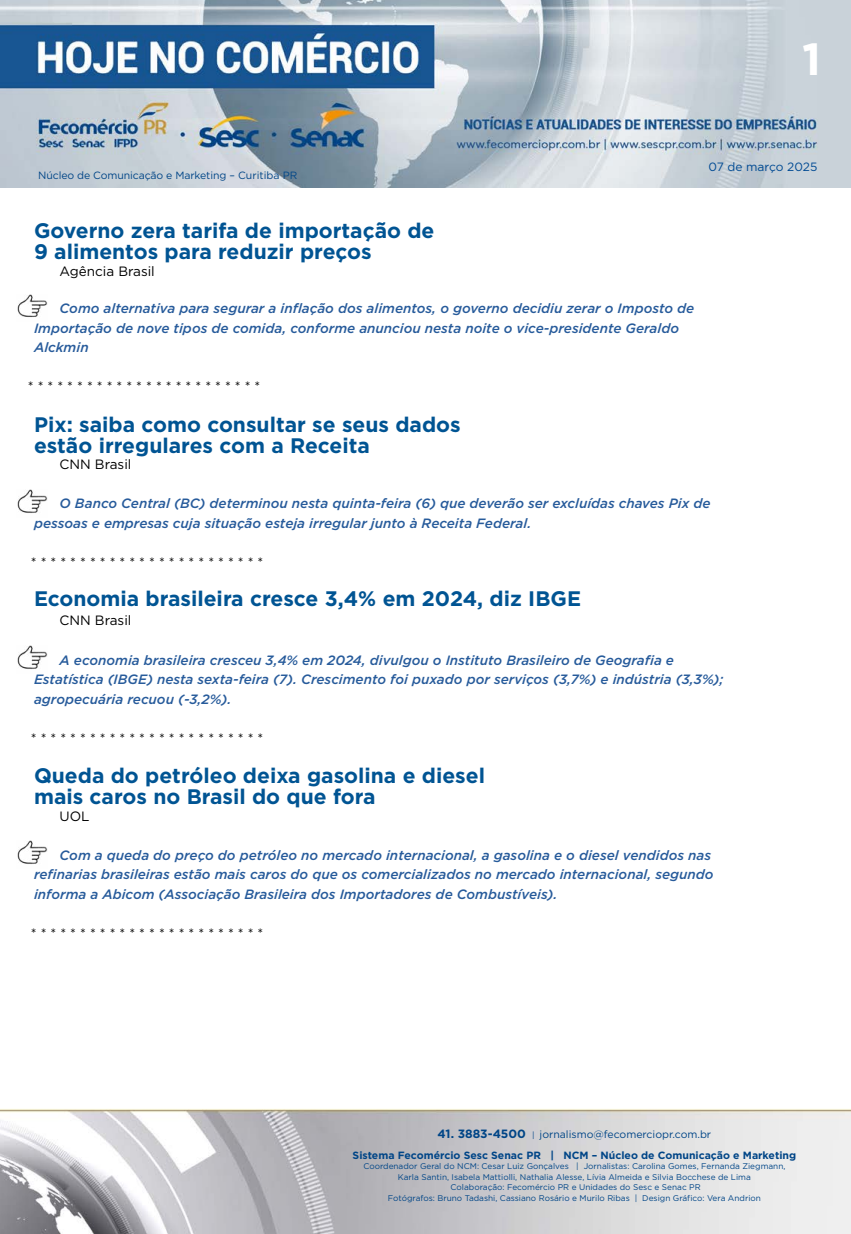
<style>
.page{position:relative;width:851px;height:1234px;background:#fff}
.page>*{position:absolute;margin:0;border:0;box-sizing:border-box;transform-origin:0 0}
.t1{font:700 45px "Gotham";color:#fff}
.t2{font:700 21px/21px "Gotham";color:#005493}
.t3{font:italic 500 13.5px/19.5px "Gotham";color:#275b9b}
.t4{font:13.5px "Gotham";color:#000}
.t5{font:12px "Gotham";color:#004a93}
.t6{font:700 10.5px/21px "Gotham";color:#004587;text-align:center}
.t7{font:10.5px "Gotham";letter-spacing:-.01em;color:#004587}
.t8{font:8.25px/10.5px "Gotham";color:#004587;text-align:center}
.s1{font-size:12px}
.s2{font-weight:400;font-size:8.25px}
.s3{font-weight:400}
</style>
<div class="page">
<img style="left:0;top:0;width:850px;height:188px">
<img style="left:0;top:1109px;width:850px;height:124px">
<img style="left:17px;top:489px;width:30px;height:24px">
<img style="left:17px;top:294px;width:30px;height:23px">
<img style="left:17px;top:645px;width:30px;height:24px">
<img style="left:17px;top:840px;width:30px;height:24px">
<h1 class="t1" style="left:802px;top:29px;width:20px">1</h1>
<p class="t7" style="left:38px;top:168px;width:260px">Núcleo de Comunicação e Marketing – Curitiba PR</p>
<p class="t5" style="left:708px;top:159px;width:110px">07 de março 2025</p>
<h2 class="t2" style="left:34px;top:220px;width:402px">Governo zera tarifa de importação de<br>9 alimentos para reduzir preços</h2>
<p class="t4" style="left:60px;top:262px;width:97px">Agência Brasil</p>
<p class="t3" style="left:34px;top:298px;width:661px;text-indent:26px">Como alternativa para segurar a inflação dos alimentos, o governo decidiu zerar o Imposto de<br>Importação de nove tipos de comida, conforme anunciou nesta noite o vice-presidente Geraldo<br>Alckmin</p>
<p class="t4" style="left:28px;top:378px;width:234px">* * * * * * * * * * * * * * * * * * * * * * * *</p>
<h2 class="t2" style="left:34px;top:413px;width:428px">Pix: saiba como consultar se seus dados estão irregulares com a Receita</h2>
<p class="t4" style="left:60px;top:456px;width:73px">CNN Brasil</p>
<p class="t3" style="left:34px;top:493px;width:678px;text-indent:26px">O Banco Central (BC) determinou nesta quinta-feira (6) que deverão ser excluídas chaves Pix de pessoas e empresas cuja situação esteja irregular junto à Receita Federal.</p>
<p class="t4" style="left:31px;top:553px;width:234px">* * * * * * * * * * * * * * * * * * * * * * * *</p>
<h2 class="t2" style="left:34px;top:587px;width:548px">Economia brasileira cresce 3,4% em 2024, diz IBGE</h2>
<p class="t4" style="left:60px;top:612px;width:73px">CNN Brasil</p>
<p class="t3" style="left:34px;top:649px;width:691px;text-indent:26px">A economia brasileira cresceu 3,4% em 2024, divulgou o Instituto Brasileiro de Geografia e<br>Estatística (IBGE) nesta sexta-feira (7). Crescimento foi puxado por serviços (3,7%) e indústria (3,3%); agropecuária recuou (-3,2%).</p>
<p class="t4" style="left:31px;top:729px;width:234px">* * * * * * * * * * * * * * * * * * * * * * * *</p>
<h2 class="t2" style="left:34px;top:764px;width:452px">Queda do petróleo deixa gasolina e diesel mais caros no Brasil do que fora</h2>
<p class="t4" style="left:60px;top:807px;width:32px">UOL</p>
<p class="t3" style="left:34px;top:844px;width:681px;text-indent:26px">Com a queda do preço do petróleo no mercado internacional, a gasolina e o diesel vendidos nas refinarias brasileiras estão mais caros do que os comercializados no mercado internacional, segundo informa a Abicom (Associação Brasileira dos Importadores de Combustíveis).</p>
<p class="t4" style="left:31px;top:924px;width:234px">* * * * * * * * * * * * * * * * * * * * * * * *</p>
<p class="t6" style="left:352px;top:1122px;width:445px"><span class="s1">41. 3883-4500</span> <span class="s2">|</span> <span class="s3">jornalismo@fecomerciopr.com.br<br></span>Sistema Fecomércio Sesc Senac PR | NCM – Núcleo de Comunicação e Marketing</p>
<p class="t8" style="left:363px;top:1160px;width:423px">Coordenador Geral do NCM: Cesar Luiz Gonçalves | Jornalistas: Carolina Gomes, Fernanda Ziegmann, Karla Santin, Isabela Mattiolli, Nathalia Alesse, Lívia Almeida e Silvia Bocchese de Lima<br>Colaboração: Fecomércio PR e Unidades do Sesc e Senac PR<br>Fotógrafos: Bruno Tadashi, Cassiano Rosário e Murilo Ribas | Design Gráfico: Vera Andrion</p>
</div>
